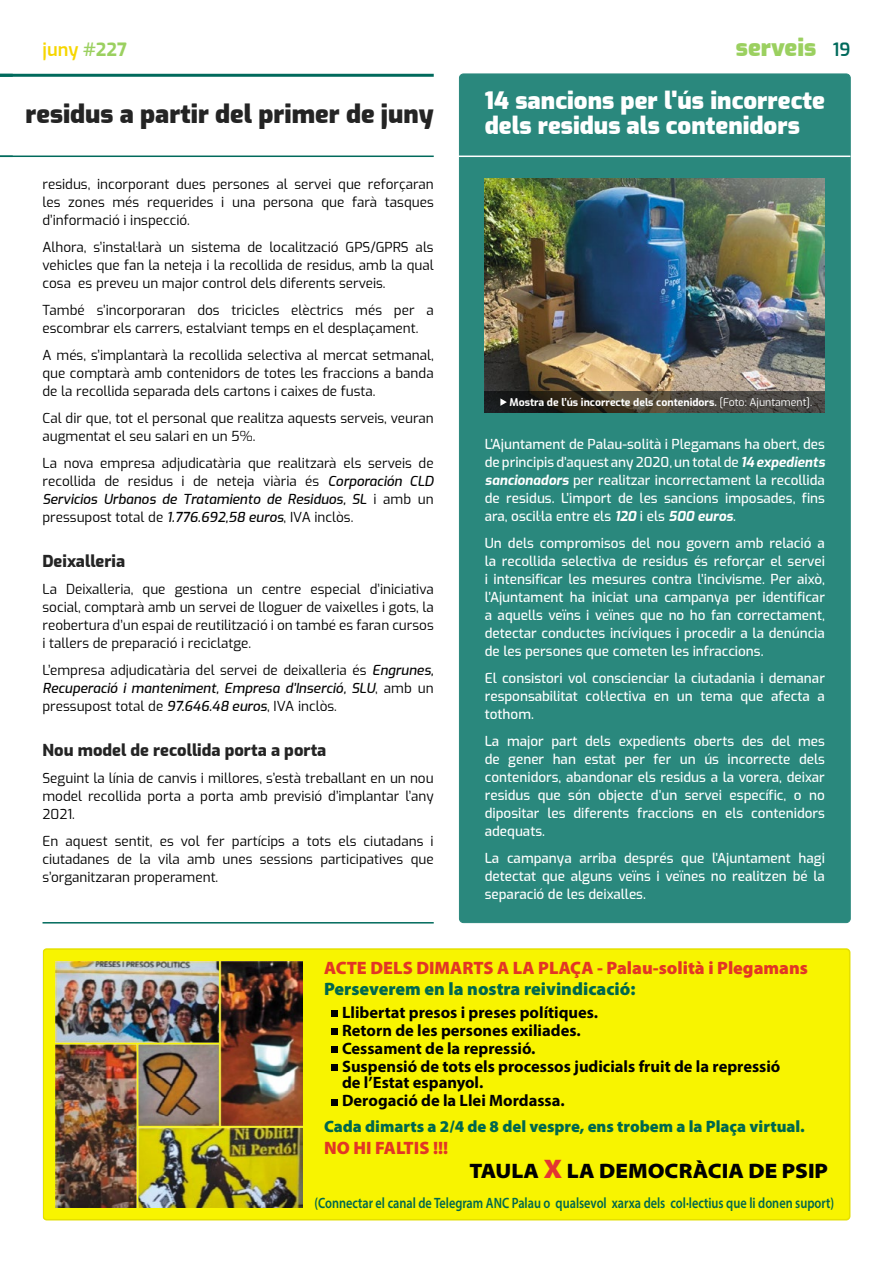
<style>
.page{position:relative;width:893px;height:1263px;background:#fff}
.page>*{position:absolute;margin:0;border:0;box-sizing:border-box;transform-origin:0 0}
.t1{font:900 25.5px "Exo";color:#242424}
.H1W{font:900 24px/25.5px "Exo";color:#fff}
.t2{font:900 24px "Exo";color:#9bd060}
.t3{font:900 semi-expanded 21px "Myriad Pro";color:#000}
.t4{font:900 18px/21.6px "Myriad Pro";color:#e23625}
.t5{font:600 18px "Exo";color:#f6d600}
.t6{font:600 18px "Exo";color:#006a5c}
.t7{font:700 16.5px/18px "Myriad Pro";color:#000}
.t8{font:900 16.5px "Myriad Pro";color:#00674d}
.PH2{font:800 16.5px "Exo";color:#242424}
.t9{font:600 15px "Myriad Pro";color:#00674d;scale:.82 1}
.t10{font:13.5px/18px "Exo";color:#000;text-align:justify}
.PW{font:500 13.5px/18px "Exo";color:#fff;text-align:justify}
.t11{font:700 10.5px "Exo";color:#fff}
.s1{color:#9bd060}
.s2{font-weight:700;color:#9bd060}
.s3{font-weight:500;font-style:italic}
.s4{font-weight:400}
.s5{font-weight:700;font-style:italic}
.s6{color:#00674d}
.s7{font-size:27px;color:#e33532}
</style>
<div class="page">
<hr style="left:0;top:156px;width:434px;height:1px;background:#006a5c">
<hr style="left:0;top:74px;width:434px;height:3px;background:#006a5c">
<div style="left:459px;top:74px;width:391px;height:848px;background:#2a887d;border-radius:4px"></div>
<hr style="left:458px;top:156px;width:392px;height:1px;background:#fff">
<svg style="left:0;top:76px;width:13px;height:1px"></svg>
<hr style="left:43px;top:922px;width:391px;height:1px;background:#006a5c">
<div style="left:43px;top:948px;width:807px;height:272px;background:#f8f400"></div>
<img style="left:55px;top:961px;width:248px;height:247px">
<div style="left:331px;top:1010px;width:7px;height:7px;background:#000"></div>
<div style="left:331px;top:1028px;width:7px;height:6px;background:#000"></div>
<div style="left:331px;top:1046px;width:7px;height:6px;background:#000"></div>
<div style="left:331px;top:1064px;width:7px;height:6px;background:#000"></div>
<div style="left:331px;top:1099px;width:7px;height:6px;background:#000"></div>
<div style="left:43px;top:948px;width:807px;height:272px;border:2px solid #ebebeb;border-radius:4px"></div>
<img style="left:485px;top:179px;width:340px;height:212px">
<svg style="left:485px;top:391px;width:340px;height:22px;background:#3e3931"></svg>
<svg style="left:500px;top:398px;width:7px;height:8px"></svg>
<p class="t5" style="left:43px;top:36px;width:86px">juny <span class="s1">#</span><span class="s2">227</span></p>
<p class="t2" style="left:736px;top:29px;width:82px">serveis</p>
<p class="t6" style="left:833px;top:36px;width:19px">19</p>
<h1 class="t1" style="left:26px;top:94px;width:410px">residus a partir del primer de juny</h1>
<p class="t10" style="left:43px;top:175px;width:393px">residus, incorporant dues persones al servei que reforçaran les zones més requerides i una persona que farà tasques d’informació i inspecció.</p>
<p class="t10" style="left:43px;top:238px;width:393px">Alhora, s’instal·larà un sistema de localització GPS/GPRS als vehicles que fan la neteja i la recollida de residus, amb la qual cosa es preveu un major control dels diferents serveis.</p>
<p class="t10" style="left:43px;top:301px;width:393px">També s’incorporaran dos tricicles elèctrics més per a escombrar els carrers, estalviant temps en el desplaçament.</p>
<p class="t10" style="left:43px;top:346px;width:393px">A més, s’implantarà la recollida selectiva al mercat setmanal, que comptarà amb contenidors de totes les fraccions a banda de la recollida separada dels cartons i caixes de fusta.</p>
<p class="t10" style="left:43px;top:409px;width:393px">Cal dir que, tot el personal que realitza aquests serveis, veuran augmentat el seu salari en un 5%.</p>
<p class="t10" style="left:43px;top:454px;width:393px">La nova empresa adjudicatària que realitzarà els serveis de recollida de residus i de neteja viària és <span class="s3">Corporación CLD Servicios Urbanos de Tratamiento de Residuos, SL</span> i amb un pressupost total de <span class="s3">1.776.692,58 euros</span>, IVA inclòs.</p>
<p class="PH2" style="left:43px;top:548px;width:84px">Deixalleria</p>
<p class="t10" style="left:43px;top:580px;width:393px">La Deixalleria, que gestiona un centre especial d’iniciativa social, comptarà amb un servei de lloguer de vaixelles i gots, la reobertura d’un espai de reutilització i on també es faran cursos i tallers de preparació i reciclatge.</p>
<p class="t10" style="left:43px;top:661px;width:393px">L’empresa adjudicatària del servei de deixalleria és <span class="s3">Engrunes, Recuperació i manteniment, Empresa d’Inserció, SLU</span>, amb un pressupost total de <span class="s3">97.646.48 euros</span>, IVA inclòs.</p>
<p class="PH2" style="left:43px;top:737px;width:285px">Nou model de recollida porta a porta</p>
<p class="t10" style="left:43px;top:769px;width:393px">Seguint la línia de canvis i millores, s’està treballant en un nou model recollida porta a porta amb previsió d’implantar l’any 2021.</p>
<p class="t10" style="left:43px;top:832px;width:393px">En aquest sentit, es vol fer partícips a tots els ciutadans i ciutadanes de la vila amb unes sessions participatives que s’organitzaran properament.</p>
<p class="H1W" style="left:485px;top:86px;width:342px">14 sancions per l'ús incorrecte dels residus als contenidors</p>
<p class="t11" style="left:510px;top:394px;width:304px">Mostra de l’ús incorrecte dels contenidors. <span class="s4">[Foto: Ajuntament].</span></p>
<p class="PW" style="left:485px;top:434px;width:342px">L’Ajuntament de Palau-solità i Plegamans ha obert, des de principis d’aquest any 2020, un total de <span class="s5">14 expedients sancionadors</span> per realitzar incorrectament la recollida de residus. L’import de les sancions imposades, fins ara, oscil·la entre els <span class="s5">120</span> i els <span class="s5">500 euros</span>.</p>
<p class="PW" style="left:485px;top:533px;width:342px">Un dels compromisos del nou govern amb relació a la recollida selectiva de residus és reforçar el servei i intensificar les mesures contra l’incivisme. Per això, l’Ajuntament ha iniciat una campanya per identificar a aquells veïns i veïnes que no ho fan correctament, detectar conductes incíviques i procedir a la denúncia de les persones que cometen les infraccions.</p>
<p class="PW" style="left:485px;top:668px;width:342px">El consistori vol conscienciar la ciutadania i demanar responsabilitat col·lectiva en un tema que afecta a tothom.</p>
<p class="PW" style="left:485px;top:731px;width:342px">La major part dels expedients oberts des del mes de gener han estat per fer un ús incorrecte dels contenidors, abandonar els residus a la vorera, deixar residus que són objecte d’un servei específic, o no dipositar les diferents fraccions en els contenidors adequats.</p>
<p class="PW" style="left:485px;top:848px;width:342px">La campanya arriba després que l’Ajuntament hagi detectat que alguns veïns i veïnes no realitzen bé la separació de les deixalles.</p>
<p class="t4" style="left:324px;top:956px;width:485px">ACTE DELS DIMARTS A LA PLAÇA - Palau-solità i Plegamans<br><span class="s6">Perseverem en la nostra reivindicació:</span></p>
<p class="t7" style="left:342px;top:1003px;width:440px">Llibertat presos i preses polítiques.<br>Retorn de les persones exiliades.<br>Cessament de la repressió.<br>Suspensió de tots els processos judicials fruit de la repressió</p>
<p class="t7" style="left:342px;top:1073px;width:224px">de l’Estat espanyol.<br>Derogació de la Llei Mordassa.</p>
<p class="t8" style="left:324px;top:1116px;width:482px">Cada dimarts a 2/4 de 8 del vespre, ens trobem a la Plaça virtual.</p>
<p class="t4" style="left:324px;top:1136px;width:126px">NO HI FALTIS !!!</p>
<p class="t3" style="left:470px;top:1157px;width:360px">TAULA <span class="s7">X</span> LA DEMOCRÀCIA DE PSIP</p>
<p class="t9" style="left:315px;top:1193px;width:635px">(Connectar el canal de Telegram ANC Palau o qualsevol xarxa dels col·lectius que li donen suport)</p>
</div>
